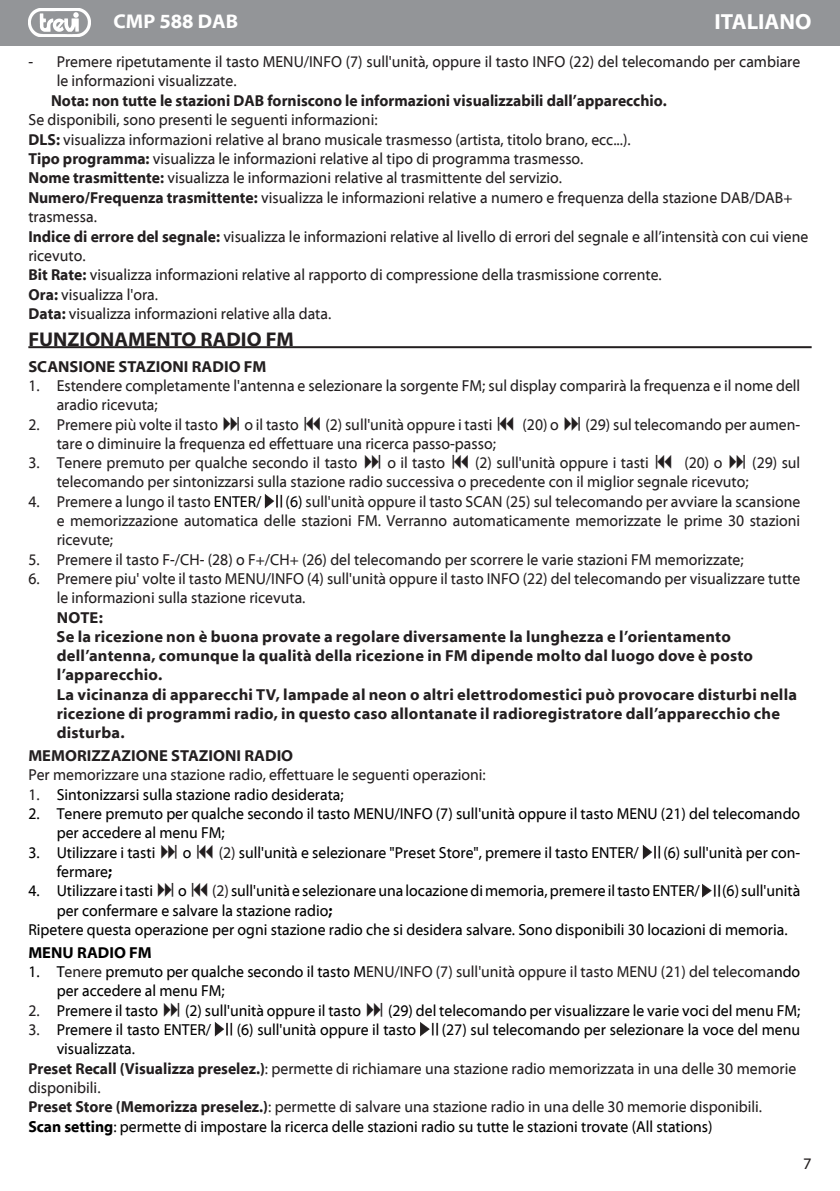
<style>
.page{position:relative;width:840px;height:1191px;background:#fff}
.page>*{position:absolute;margin:0;border:0;box-sizing:border-box;transform-origin:0 0}
.t1{font:22px "Myriad Bd Web";color:#fff}
.Titolo{font:20px "Myriad Bd Web";color:#231f20}
.t2{font:20px "Myriad Bd Web";color:#fff}
.Testo_rientrato{font:16px/19.2px "Myriad Web";color:#231f20;scale:.95 1}
.Testo_rientrato-2{font:16px/19.2px "Myriad Web";color:#000;scale:.95 1}
.Corpo_testo{font:16px "Myriad Web";color:#231f20;scale:.95 1}
.No_Stile{font:16px/19.2px "Myriad Bd Web";letter-spacing:.015em;color:#231f20}
.Corpo_testo_note{font:16px "Myriad Bd Web";color:#231f20;scale:.95 1}
.Sottotitolo{font:16px "Myriad Bd Web";color:#231f20}
.Sottotitolo-2{font:16px "Myriad Bd Web";color:#000}
.Testo_rientrato-3{font:16px "Myriad Bd Web";color:#231f20}
.Testo_rientrato-4{font:16px "Myriad Web";color:#231f20}
.s1{font-family:"Myriad Bd Web"}
.s2{color:#000}
.s3{color:#231f20}
</style>
<div class="page">
<div style="left:0;top:0;width:839px;height:45px;background:#939598"></div>
<img style="left:28px;top:9px;width:63px;height:28px">
<hr style="left:28px;top:346px;width:783px;height:2px;background:#231f20">
<img style="left:264px;top:494px;width:18px;height:14px">
<img style="left:642px;top:845px;width:17px;height:14px">
<img style="left:702px;top:883px;width:17px;height:14px">
<img style="left:215px;top:1022px;width:18px;height:14px">
<img style="left:420px;top:1022px;width:18px;height:14px">
<p class="t2" style="left:113px;top:10px;width:126px">CMP 588 DAB</p>
<p class="Testo_rientrato" style="left:57px;top:53px;width:783px;text-indent:-28px">- Premere ripetutamente il tasto MENU/INFO (7) sull'unità, oppure il tasto INFO (22) del telecomando per cambiare le informazioni visualizzate.</p>
<p class="Corpo_testo_note" style="left:51px;top:92px;width:649px">Nota: non tutte le stazioni DAB forniscono le informazioni visualizzabili dall’apparecchio.</p>
<p class="Corpo_testo" style="left:29px;top:111px;width:369px">Se disponibili, sono presenti le seguenti informazioni:</p>
<p class="Corpo_testo" style="left:29px;top:131px;width:635px"><span class="s1">DLS:</span> visualizza informazioni relative al brano musicale trasmesso (artista, titolo brano, ecc...).</p>
<p class="Corpo_testo" style="left:29px;top:150px;width:585px"><span class="s1">Tipo programma:</span> visualizza le informazioni relative al tipo di programma trasmesso.</p>
<p class="Corpo_testo" style="left:29px;top:169px;width:563px"><span class="s1">Nome trasmittente:</span> visualizza le informazioni relative al trasmittente del servizio.</p>
<p class="Testo_rientrato" style="left:28px;top:188px;width:805px"><span class="s1">Numero/Frequenza trasmittente:</span> visualizza le informazioni relative a numero e frequenza della stazione DAB/DAB+</p>
<p class="Testo_rientrato" style="left:28px;top:208px;width:74px">trasmessa.</p>
<p class="Testo_rientrato" style="left:28px;top:227px;width:822px"><span class="s1">Indice di errore del segnale:</span> visualizza le informazioni relative al livello di errori del segnale e all’intensità con cui viene</p>
<p class="Testo_rientrato" style="left:28px;top:246px;width:62px">ricevuto.</p>
<p class="Corpo_testo" style="left:29px;top:266px;width:667px"><span class="s1">Bit Rate:</span> visualizza informazioni relative al rapporto di compressione della trasmissione corrente.</p>
<p class="Corpo_testo" style="left:29px;top:286px;width:138px"><span class="s1">Ora:</span> visualizza l'ora.</p>
<p class="Corpo_testo" style="left:29px;top:305px;width:320px"><span class="s1">Data:</span> visualizza informazioni relative alla data.</p>
<p class="Titolo" style="left:28px;top:328px;width:267px">FUNZIONAMENTO RADIO FM</p>
<p class="Sottotitolo" style="left:28px;top:357px;width:239px">SCANSIONE STAZIONI RADIO FM</p>
<p class="Testo_rientrato" style="left:57px;top:376px;width:783px;text-indent:-28px">1. Estendere completamente l'antenna e selezionare la sorgente FM; sul display comparirà la frequenza e il nome dell aradio ricevuta;</p>
<p class="Testo_rientrato" style="left:28px;top:415px;width:201px">2. Premere più volte il tasto</p>
<p class="Testo_rientrato" style="left:244px;top:415px;width:59px">o il tasto</p>
<p class="Testo_rientrato" style="left:325px;top:415px;width:177px">(2) sull'unità oppure i tasti</p>
<p class="Testo_rientrato" style="left:522px;top:415px;width:40px">(20) o</p>
<p class="Testo_rientrato" style="left:585px;top:415px;width:227px">(29) sul telecomando per aumen-</p>
<p class="Testo_rientrato" style="left:57px;top:434px;width:463px">tare o diminuire la frequenza ed effettuare una ricerca passo-passo;</p>
<p class="Testo_rientrato" style="left:28px;top:453px;width:348px">3. Tenere premuto per qualche secondo il tasto</p>
<p class="Testo_rientrato" style="left:387px;top:453px;width:62px">o il tasto</p>
<p class="Testo_rientrato" style="left:475px;top:453px;width:184px">(2) sull'unità oppure i tasti</p>
<p class="Testo_rientrato" style="left:684px;top:453px;width:42px">(20) o</p>
<p class="Testo_rientrato" style="left:751px;top:453px;width:52px">(29) sul</p>
<p class="Testo_rientrato" style="left:57px;top:473px;width:729px">telecomando per sintonizzarsi sulla stazione radio successiva o precedente con il miglior segnale ricevuto;</p>
<p class="Testo_rientrato" style="left:28px;top:492px;width:247px">4. Premere a lungo il tasto <span class="s2">ENTER/</span></p>
<p class="t1" style="left:714px;top:10px;width:98px">ITALIANO</p>
<p class="Testo_rientrato" style="left:57px;top:492px;width:783px;text-align:justify;text-indent:229px"><span class="s2">(6)</span> sull'unità oppure il tasto SCAN (25) sul telecomando per avviare la scansione e memorizzazione automatica delle stazioni FM. Verranno automaticamente memorizzate le prime 30 stazioni ricevute;</p>
<p class="Testo_rientrato" style="left:28px;top:550px;width:754px">5. Premere il tasto F-/CH- (28) o F+/CH+ (26) del telecomando per scorrere le varie stazioni FM memorizzate;</p>
<p class="Testo_rientrato" style="left:57px;top:569px;width:783px;text-indent:-28px">6. Premere piu' volte il tasto MENU/INFO (4) sull'unità oppure il tasto INFO (22) del telecomando per visualizzare tutte le informazioni sulla stazione ricevuta.</p>
<p class="Testo_rientrato-3" style="left:57px;top:608px;width:48px">NOTE:</p>
<p class="No_Stile" style="left:57px;top:627px;width:697px">Se la ricezione non è buona provate a regolare diversamente la lunghezza e l’orientamento dell’antenna, comunque la qualità della ricezione in FM dipende molto dal luogo dove è posto l’apparecchio.</p>
<p class="No_Stile" style="left:57px;top:685px;width:741px">La vicinanza di apparecchi TV, lampade al neon o altri elettrodomestici può provocare disturbi nella ricezione di programmi radio, in questo caso allontanate il radioregistratore dall’apparecchio che disturba.</p>
<p class="Sottotitolo" style="left:28px;top:747px;width:266px">MEMORIZZAZIONE STAZIONI RADIO</p>
<p class="Testo_rientrato" style="left:28px;top:765px;width:483px">Per memorizzare una stazione radio, effettuare le seguenti operazioni:</p>
<p class="Testo_rientrato-2" style="left:28px;top:785px;width:333px"><span class="s3">1.</span> Sintonizzarsi sulla stazione radio desiderata;</p>
<p class="Testo_rientrato-2" style="left:57px;top:804px;width:783px;text-indent:-28px">2. Tenere premuto per qualche secondo il tasto MENU/INFO (7) sull'unità oppure il tasto MENU (21) del telecomando per accedere al menu FM;</p>
<p class="Testo_rientrato-2" style="left:28px;top:843px;width:135px">3. Utilizzare i tasti</p>
<p class="Testo_rientrato-2" style="left:182px;top:843px;width:11px">o</p>
<p class="Testo_rientrato-2" style="left:218px;top:843px;width:443px"><span class="s3">(2)</span> sull'unità e selezionare "Preset Store", premere il tasto ENTER/</p>
<p class="Testo_rientrato-2" style="left:663px;top:843px;width:145px">(6) sull'unità per con-</p>
<p class="Testo_rientrato-2" style="left:57px;top:862px;width:60px">fermare<span class="s1">;</span></p>
<p class="Testo_rientrato-2" style="left:28px;top:881px;width:133px">4. Utilizzare i tasti</p>
<p class="Testo_rientrato-2" style="left:178px;top:881px;width:11px">o</p>
<p class="Testo_rientrato-2" style="left:212px;top:881px;width:515px"><span class="s3">(2)</span> sull'unità e selezionare una locazione di memoria, premere il tasto ENTER/</p>
<p class="Testo_rientrato-2" style="left:721px;top:881px;width:84px">(6) sull'unità</p>
<p class="Testo_rientrato-2" style="left:57px;top:901px;width:291px">per confermare e salvare la stazione radio<span class="s1">;</span></p>
<p class="Testo_rientrato-2" style="left:28px;top:920px;width:800px">Ripetere questa operazione per ogni stazione radio che si desidera salvare. Sono disponibili 30 locazioni di memoria.</p>
<p class="Sottotitolo-2" style="left:28px;top:943px;width:125px">MENU RADIO FM</p>
<p class="Testo_rientrato-2" style="left:57px;top:962px;width:783px;text-indent:-28px">1. T<span class="s3">enere</span> premuto per qualche secondo il tasto M<span class="s3">ENU/INFO (7) sull'unità oppure il tasto MENU (21) del telecoma</span>ndo per accedere al menu FM;</p>
<p class="Testo_rientrato-2" style="left:28px;top:1001px;width:138px"><span class="s3">2.</span> Premere il tasto</p>
<p class="Testo_rientrato-2" style="left:185px;top:1001px;width:187px">(2) sull'unità oppure il tasto</p>
<p class="Testo_rientrato-2" style="left:388px;top:1001px;width:435px">(29) del telecomando per visualizzare le varie voci del menu FM;</p>
<p class="Testo_rientrato-2" style="left:28px;top:1020px;width:194px"><span class="s3">3.</span> Premere il tasto ENTER/</p>
<p class="Testo_rientrato-2" style="left:236px;top:1020px;width:190px">(6) sull'unità oppure il tasto</p>
<p class="Testo_rientrato-2" style="left:441px;top:1020px;width:378px">(27) sul telecomando per selezionare la voce del menu</p>
<p class="Testo_rientrato-2" style="left:57px;top:1039px;width:84px">visualizzata.</p>
<p class="Testo_rientrato" style="left:28px;top:1059px;width:809px"><span class="s1">Preset Recall (Visualizza preselez.)</span>: permette di richiamare una stazione radio memorizzata in una delle 30 memorie</p>
<p class="Testo_rientrato" style="left:28px;top:1078px;width:77px">disponibili.</p>
<p class="Testo_rientrato" style="left:28px;top:1097px;width:773px"><span class="s1">Preset Store (Memorizza preselez.)</span>: permette di salvare una stazione radio in una delle 30 memorie disponibili.</p>
<p class="Testo_rientrato-2" style="left:28px;top:1117px;width:721px"><span class="s1">Scan setting</span>: permette di impostare la ricerca delle stazioni radio su tutte le stazioni trovate (All stations)</p>
<p class="Testo_rientrato-4" style="left:802px;top:1154px;width:10px">7</p>
</div>
